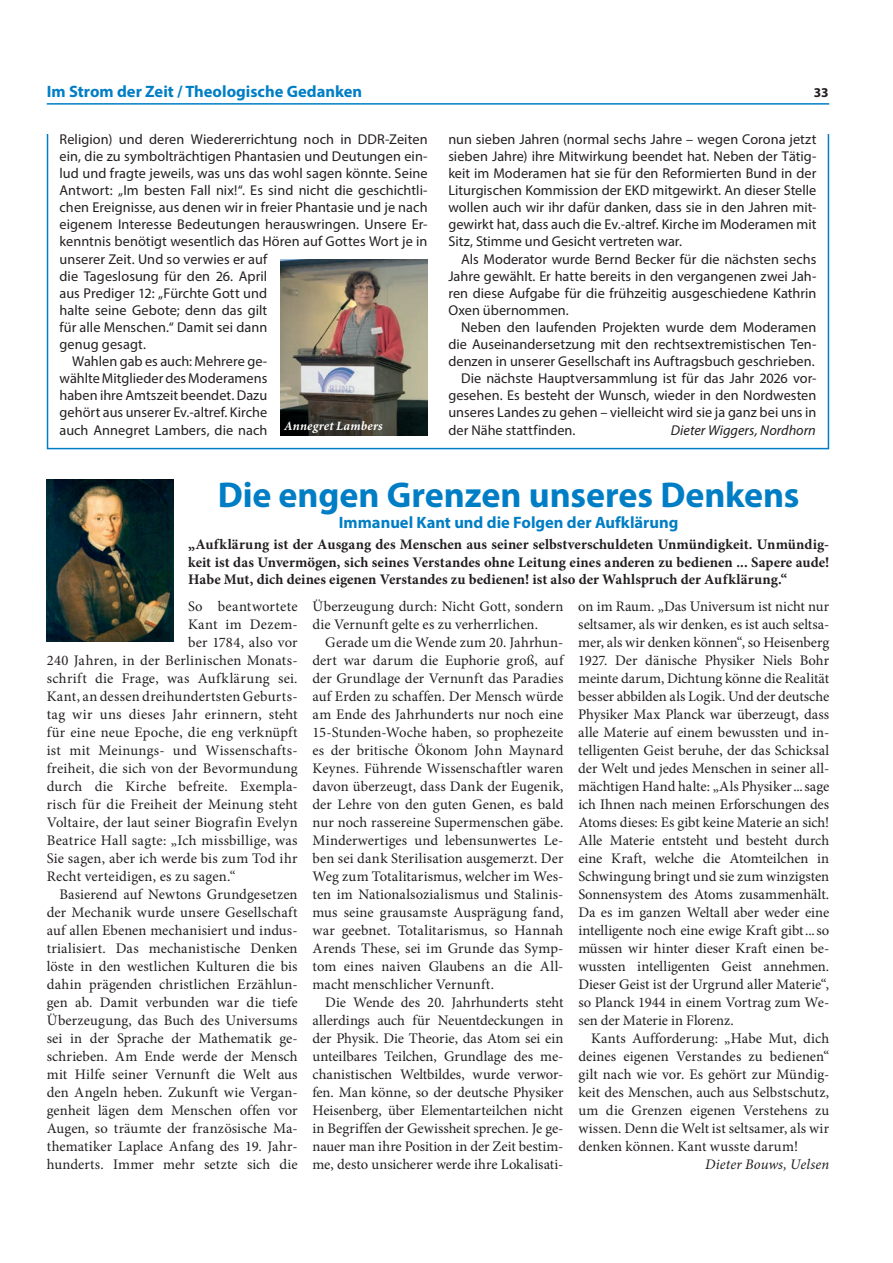
<style>
.page{position:relative;width:893px;height:1263px;background:#fff}
.page>*{position:absolute;margin:0;border:0;box-sizing:border-box;transform-origin:0 0}
.t1{font:700 36px "Myriad Pro";letter-spacing:-.005em;color:#007ec5}
.t2{font:700 16.5px "Myriad Pro";color:#007ec5}
.t3{font:14.7px/18px "Minion Pro";letter-spacing:.01em;color:#231f20;text-align:justify}
.t4{font:700 14.7px/17.5px "Minion Pro";letter-spacing:.01em;color:#231f20;text-align:justify}
.t5{font:italic 14.7px "Minion Pro";letter-spacing:.005em;color:#231f20}
.t6{font:14.25px/17.1px "Myriad Pro";letter-spacing:.005em;color:#231f20;text-align:justify}
.t7{font:italic 14.25px "Myriad Pro";color:#231f20}
.t8{font:700 13.5px "Myriad Pro";color:#231f20}
.t9{font:italic 700 12.75px "Minion Pro";letter-spacing:.015em;color:#fff}
</style>
<div class="page">
<hr style="left:47px;top:103px;width:782px;height:2px;background:#007ec5">
<img style="left:280px;top:260px;width:148px;height:176px">
<img style="left:47px;top:480px;width:126px;height:161px">
<p class="t2" style="left:47px;top:81px;width:317px">Im Strom der Zeit / Theologische Gedanken</p>
<p class="t8" style="left:814px;top:83px;width:16px">33</p>
<p class="t6" style="left:60px;top:130px;width:370px">Religion) und deren Wiedererrichtung noch in DDR-Zeiten</p>
<p class="t6" style="left:60px;top:147px;width:370px">ein, die zu symbolträchtigen Phantasien und Deutungen ein-</p>
<p class="t6" style="left:60px;top:164px;width:370px">lud und fragte jeweils, was uns das wohl sagen könnte. Seine</p>
<p class="t6" style="left:60px;top:182px;width:370px">Antwort: „Im besten Fall nix!“. Es sind nicht die geschichtli-</p>
<p class="t6" style="left:60px;top:199px;width:370px">chen Ereignisse, aus denen wir in freier Phantasie und je nach</p>
<p class="t6" style="left:60px;top:216px;width:370px">eigenem Interesse Bedeutungen herauswringen. Unsere Er-</p>
<p class="t6" style="left:60px;top:233px;width:369px">kenntnis benötigt wesentlich das Hören auf Gottes Wort je in</p>
<p class="t6" style="left:60px;top:250px;width:209px">unserer Zeit. Und so verwies er auf</p>
<p class="t6" style="left:60px;top:267px;width:209px">die Tageslosung für den 26. April</p>
<p class="t6" style="left:60px;top:284px;width:209px">aus Prediger 12: „Fürchte Gott und</p>
<p class="t6" style="left:60px;top:301px;width:209px">halte seine Gebote; denn das gilt</p>
<p class="t6" style="left:60px;top:318px;width:209px">für alle Menschen.“ Damit sei dann</p>
<p class="t6" style="left:60px;top:335px;width:88px">genug gesagt.</p>
<p class="t6" style="left:72px;top:353px;width:196px">Wahlen gab es auch: Mehrere ge-</p>
<p class="t6" style="left:60px;top:370px;width:209px">wählte Mitglieder des Moderamens</p>
<p class="t6" style="left:60px;top:387px;width:209px">haben ihre Amtszeit beendet. Dazu</p>
<p class="t6" style="left:60px;top:404px;width:209px">gehört aus unserer Ev.-altref. Kirche</p>
<p class="t6" style="left:60px;top:421px;width:209px">auch Annegret Lambers, die nach</p>
<p class="t6" style="left:448px;top:130px;width:370px">nun sieben Jahren (normal sechs Jahre – wegen Corona jetzt sieben Jahre) ihre Mitwirkung beendet hat. Neben der Tätig&shy;keit im Moderamen hat sie für den Reformierten Bund in der Liturgischen Kommission der EKD mitgewirkt. An dieser Stelle wollen auch wir ihr dafür danken, dass sie in den Jahren mit&shy;gewirkt hat, dass auch die Ev.-altref. Kirche im Moderamen mit Sitz, Stimme und Gesicht vertreten war.</p>
<p class="t6" style="left:448px;top:250px;width:370px;text-indent:13px">Als Moderator wurde Bernd Becker für die nächsten sechs Jahre gewählt. Er hatte bereits in den vergangenen zwei Jah&shy;ren diese Aufgabe für die frühzeitig ausgeschiedene Kathrin Oxen übernommen.</p>
<p class="t6" style="left:461px;top:318px;width:357px">Neben den laufenden Projekten wurde dem Moderamen</p>
<p class="t6" style="left:448px;top:335px;width:370px">die Auseinandersetzung mit den rechtsextremistischen Ten-</p>
<p class="t6" style="left:448px;top:353px;width:368px">denzen in unserer Gesellschaft ins Auftragsbuch geschrieben.</p>
<p class="t6" style="left:461px;top:370px;width:357px">Die nächste Hauptversammlung ist für das Jahr 2026 vor-</p>
<p class="t6" style="left:448px;top:387px;width:370px">gesehen. Es besteht der Wunsch, wieder in den Nordwesten</p>
<p class="t6" style="left:448px;top:404px;width:370px">unseres Landes zu gehen – vielleicht wird sie ja ganz bei uns in</p>
<p class="t6" style="left:448px;top:421px;width:129px">der Nähe stattfinden.</p>
<p class="t7" style="left:671px;top:421px;width:146px">Dieter Wiggers, Nordhorn</p>
<p class="t9" style="left:284px;top:417px;width:100px">Annegret Lambers</p>
<h1 class="t1" style="left:218px;top:471px;width:583px">Die engen Grenzen unseres Denkens</h1>
<p class="t2" style="left:339px;top:511px;width:341px">Immanuel Kant und die Folgen der Aufklärung</p>
<p class="t4" style="left:188px;top:536px;width:643px">„Aufklärung ist der Ausgang des Menschen aus seiner selbstverschuldeten Unmündigkeit. Unmündig&shy;keit ist das Unvermögen, sich seines Verstandes ohne Leitung eines anderen zu bedienen ... Sapere aude!<br>Habe Mut, dich deines eigenen Verstandes zu bedienen! ist also der Wahlspruch der Aufklärung.“</p>
<p class="t3" style="left:313px;top:597px;width:252px">Überzeugung durch: Nicht Gott, sondern die Vernunft gelte es zu verherrlichen.</p>
<p class="t3" style="left:313px;top:633px;width:252px;text-indent:13px">Gerade um die Wende zum 20. Jahrhun&shy;dert war darum die Euphorie groß, auf der Grundlage der Vernunft das Paradies auf Erden zu schaffen. Der Mensch würde am Ende des Jahrhunderts nur noch eine 15-Stunden-Woche haben, so prophezeite es der britische Ökonom John Maynard Keynes. Führende Wissenschaftler waren davon überzeugt, dass Dank der Eugenik, der Lehre von den guten Genen, es bald nur noch rassereine Supermenschen gäbe.<br>Minderwertiges und lebensunwertes Le&shy;ben sei dank Sterilisation ausgemerzt. Der Weg zum Totalitarismus, welcher im Wes&shy;ten im Nationalsozialismus und Stalinis&shy;mus seine grausamste Ausprägung fand, war geebnet. Totalitarismus, so Hannah Arends These, sei im Grunde das Symp&shy;tom eines naiven Glaubens an die All&shy;macht menschlicher Vernunft.</p>
<p class="t3" style="left:313px;top:993px;width:252px;text-indent:13px">Die Wende des 20. Jahrhunderts steht allerdings auch für Neuentdeckungen in der Physik. Die Theorie, das Atom sei ein unteilbares Teilchen, Grundlage des me&shy;chanistischen Weltbildes, wurde verwor&shy;fen. Man könne, so der deutsche Physiker Heisenberg, über Elementarteilchen nicht in Begriffen der Gewissheit sprechen. Je ge&shy;nauer man ihre Position in der Zeit bestim&shy;me, desto unsicherer werde ihre Lokalisati-</p>
<p class="t3" style="left:578px;top:597px;width:252px">on im Raum. „Das Universum ist nicht nur seltsamer, als wir denken, es ist auch seltsa&shy;mer, als wir denken können“, so Heisenberg 1927. Der dänische Physiker Niels Bohr meinte darum, Dichtung könne die Realität besser abbilden als Logik. Und der deutsche Physiker Max Planck war überzeugt, dass alle Materie auf einem bewussten und in&shy;telligenten Geist beruhe, der das Schicksal der Welt und jedes Menschen in seiner all&shy;mächtigen Hand halte: „Als Physiker...sage ich Ihnen nach meinen Erforschungen des Atoms dieses: Es gibt keine Materie an sich!<br>Alle Materie entsteht und besteht durch eine Kraft, welche die Atomteilchen in Schwingung bringt und sie zum winzigsten Sonnensystem des Atoms zusammenhält.<br>Da es im ganzen Weltall aber weder eine intelligente noch eine ewige Kraft gibt...so müssen wir hinter dieser Kraft einen be&shy;wussten intelligenten Geist annehmen.<br>Dieser Geist ist der Urgrund aller Materie“, so Planck 1944 in einem Vortrag zum We&shy;sen der Materie in Florenz.</p>
<p class="t3" style="left:578px;top:1029px;width:252px;text-indent:13px">Kants Aufforderung: „Habe Mut, dich deines eigenen Verstandes zu bedienen“ gilt nach wie vor. Es gehört zur Mündig&shy;keit des Menschen, auch aus Selbstschutz, um die Grenzen eigenen Verstehens zu wissen. Denn die Welt ist seltsamer, als wir denken können. Kant wusste darum!</p>
<p class="t5" style="left:705px;top:1154px;width:125px">Dieter Bouws, Uelsen</p>
<p class="t3" style="left:188px;top:597px;width:111px">So beantwortete</p>
<p class="t3" style="left:188px;top:615px;width:111px">Kant im Dezem-</p>
<p class="t3" style="left:188px;top:633px;width:111px">ber 1784, also vor</p>
<p class="t3" style="left:47px;top:651px;width:252px">240 Jahren, in der Berlinischen Monats-</p>
<p class="t3" style="left:47px;top:669px;width:252px">schrift die Frage, was Aufklärung sei.</p>
<p class="t3" style="left:47px;top:687px;width:252px">Kant, an dessen dreihundertsten Geburts-</p>
<p class="t3" style="left:47px;top:705px;width:252px">tag wir uns dieses Jahr erinnern, steht</p>
<p class="t3" style="left:47px;top:723px;width:252px">für eine neue Epoche, die eng verknüpft</p>
<p class="t3" style="left:47px;top:741px;width:252px">ist mit Meinungs- und Wissenschafts-</p>
<p class="t3" style="left:47px;top:759px;width:252px">freiheit, die sich von der Bevormundung</p>
<p class="t3" style="left:47px;top:777px;width:252px">durch die Kirche befreite. Exempla-</p>
<p class="t3" style="left:47px;top:795px;width:252px">risch für die Freiheit der Meinung steht</p>
<p class="t3" style="left:47px;top:813px;width:252px">Voltaire, der laut seiner Biografin Evelyn</p>
<p class="t3" style="left:47px;top:831px;width:252px">Beatrice Hall sagte: „Ich missbillige, was</p>
<p class="t3" style="left:47px;top:849px;width:252px">Sie sagen, aber ich werde bis zum Tod ihr</p>
<p class="t3" style="left:47px;top:867px;width:190px">Recht verteidigen, es zu sagen.“</p>
<p class="t3" style="left:60px;top:885px;width:240px">Basierend auf Newtons Grundgesetzen</p>
<p class="t3" style="left:47px;top:903px;width:252px">der Mechanik wurde unsere Gesellschaft</p>
<p class="t3" style="left:47px;top:921px;width:252px">auf allen Ebenen mechanisiert und indus-</p>
<p class="t3" style="left:47px;top:939px;width:252px">trialisiert. Das mechanistische Denken</p>
<p class="t3" style="left:47px;top:957px;width:252px">löste in den westlichen Kulturen die bis</p>
<p class="t3" style="left:47px;top:975px;width:252px">dahin prägenden christlichen Erzählun-</p>
<p class="t3" style="left:47px;top:993px;width:252px">gen ab. Damit verbunden war die tiefe</p>
<p class="t3" style="left:47px;top:1011px;width:252px">Überzeugung, das Buch des Universums</p>
<p class="t3" style="left:47px;top:1029px;width:252px">sei in der Sprache der Mathematik ge-</p>
<p class="t3" style="left:47px;top:1047px;width:252px">schrieben. Am Ende werde der Mensch</p>
<p class="t3" style="left:47px;top:1065px;width:252px">mit Hilfe seiner Vernunft die Welt aus</p>
<p class="t3" style="left:47px;top:1083px;width:252px">den Angeln heben. Zukunft wie Vergan-</p>
<p class="t3" style="left:47px;top:1101px;width:252px">genheit lägen dem Menschen offen vor</p>
<p class="t3" style="left:47px;top:1119px;width:252px">Augen, so träumte der französische Ma-</p>
<p class="t3" style="left:47px;top:1137px;width:252px">thematiker Laplace Anfang des 19. Jahr-</p>
<p class="t3" style="left:47px;top:1156px;width:252px">hunderts. Immer mehr setzte sich die</p>
</div>
